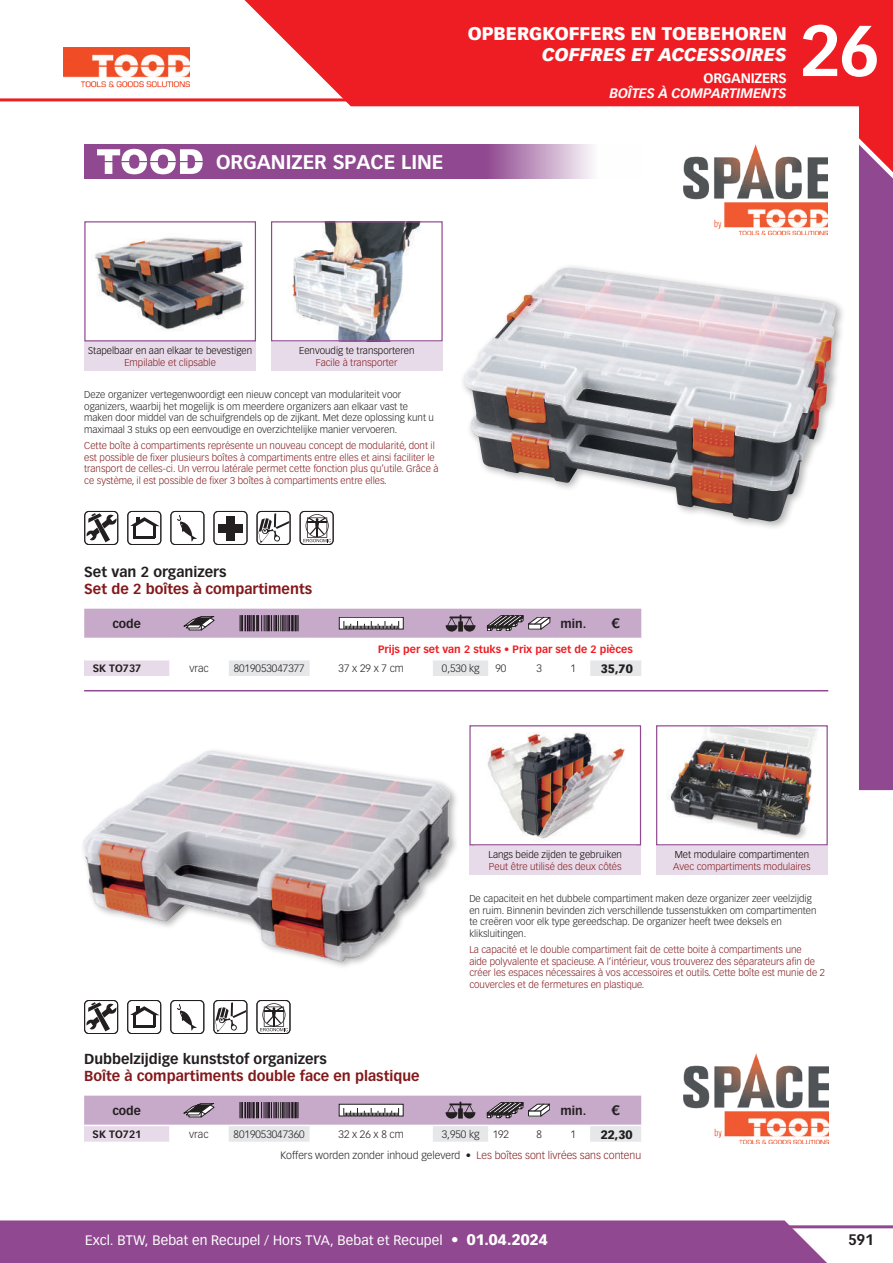
<style>
.page{position:relative;width:893px;height:1263px;background:#fff}
.page>*{position:absolute;margin:0;border:0;box-sizing:border-box;transform-origin:0 0}
.t1{font:700 70.5px "Vectora LT Std";color:#fff}
.t2{font:700 19.5px "Vectora LT Std";color:#fff}
.t3{font:900 18px "Vectora LT Std";color:#fff}
.t4{font:italic 900 18px "Vectora LT Std";color:#fff}
.t5{font:700 15px "Vectora LT Std";color:#231f20}
.t6{font:700 14.25px "Vectora LT Std";color:#83191c}
.t7{font:700 14.25px "Vectora LT Std";color:#231f20}
.t8{font:13.5px "Vectora LT Std";letter-spacing:.005em;color:#fff}
.t9{font:italic 700 13.5px "Vectora LT Std";letter-spacing:-.015em;color:#fff}
.t10{font:700 13.5px "Vectora LT Std";letter-spacing:-.015em;color:#fff}
.t11{font:700 13.5px "Vectora LT Std";color:#231f20}
.t12{font:700 12px "Vectora LT Std";color:#231f20}
.t13{font:900 12px "Vectora LT Std";color:#231f20}
.t14{font:300 10.5px "Vectora LT Std";color:#231f20}
.t15{font:700 10.5px "Vectora LT Std";color:#ee1d23}
.t16{font:700 10.5px "Vectora LT Std";color:#231f20}
.t17{font:300 9.75px/11.7px "Vectora LT Std";color:#83191c}
.t18{font:300 9.75px/11.7px "Vectora LT Std";color:#231f20}
.t19{font:300 9.75px "Vectora LT Std";color:#080302}
.t20{font:7.35px "Arial";letter-spacing:.025em;color:#231f20}
.s1{color:#83191c}
.s2{font-size:15px}
.s3{font-weight:900;font-size:15px}
</style>
<div class="page">
<svg style="left:223px;top:0;width:670px;height:106px;background:#ef363c"></svg>
<div style="left:0;top:1220px;width:848px;height:43px;background:#904990"></div>
<svg style="left:859px;top:32px;width:34px;height:758px;background:#9f437f"></svg>
<hr style="left:0;top:98px;width:893px;height:3px;background:#ee1d23">
<hr style="left:0;top:1225px;width:893px;height:3px;background:#904990">
<img style="left:64px;top:48px;width:126px;height:40px">
<svg style="left:84px;top:145px;width:508px;height:34px;background:#9c5e9c"></svg>
<svg style="left:97px;top:149px;width:106px;height:25px"></svg>
<img style="left:684px;top:1053px;width:144px;height:90px">
<hr style="left:84px;top:690px;width:744px;height:1px;background:#904990">
<svg style="left:84px;top:1000px;width:34px;height:34px"></svg>
<svg style="left:127px;top:1000px;width:34px;height:34px"></svg>
<hr style="left:134px;top:1025px;width:21px;height:2px;background:#231f20">
<svg style="left:170px;top:1000px;width:34px;height:34px"></svg>
<svg style="left:213px;top:1000px;width:34px;height:34px"></svg>
<svg style="left:256px;top:1000px;width:34px;height:34px"></svg>
<svg style="left:84px;top:511px;width:34px;height:34px"></svg>
<svg style="left:127px;top:511px;width:34px;height:34px"></svg>
<hr style="left:134px;top:536px;width:21px;height:2px;background:#231f20">
<svg style="left:170px;top:511px;width:34px;height:34px"></svg>
<svg style="left:213px;top:511px;width:34px;height:34px"></svg>
<div style="left:226px;top:516px;width:8px;height:24px;background:#231f20"></div>
<div style="left:218px;top:524px;width:24px;height:9px;background:#231f20"></div>
<svg style="left:257px;top:511px;width:34px;height:34px"></svg>
<svg style="left:300px;top:511px;width:34px;height:34px"></svg>
<div style="left:469px;top:845px;width:172px;height:30px;background:#e8dbe9"></div>
<img style="left:500px;top:732px;width:125px;height:107px">
<div style="left:469px;top:725px;width:172px;height:120px;border:1px solid #904990"></div>
<div style="left:656px;top:845px;width:172px;height:30px;background:#e8dbe9"></div>
<img style="left:668px;top:727px;width:150px;height:112px">
<div style="left:656px;top:725px;width:172px;height:120px;border:1px solid #904990"></div>
<img style="left:683px;top:145px;width:144px;height:90px">
<div style="left:460px;top:263px;width:385px;height:268px;background:#231f20;opacity:.35"></div>
<img style="left:464px;top:267px;width:372px;height:254px">
<div style="left:84px;top:341px;width:172px;height:30px;background:#e8dbe9"></div>
<img style="left:94px;top:237px;width:153px;height:94px">
<div style="left:84px;top:221px;width:172px;height:120px;border:1px solid #904990"></div>
<div style="left:271px;top:341px;width:172px;height:30px;background:#e8dbe9"></div>
<img style="left:290px;top:223px;width:131px;height:116px">
<div style="left:271px;top:221px;width:172px;height:120px;border:1px solid #904990"></div>
<img style="left:83px;top:725px;width:417px;height:242px">
<svg style="left:84px;top:1096px;width:557px;height:46px"></svg>
<div style="left:84px;top:660px;width:85px;height:17px;background:#e8dbe9"></div>
<svg style="left:169px;top:660px;width:472px;height:16px"></svg>
<hr style="left:84px;top:676px;width:85px;height:1px;background:#fff">
<svg style="left:84px;top:609px;width:557px;height:29px;background:#b89fba"></svg>
<h2 class="t2" style="left:216px;top:150px;width:229px">ORGANIZER SPACE LINE</h2>
<h3 class="t3" style="left:468px;top:22px;width:320px">OPBERGKOFFERS EN TOEBEHOREN</h3>
<h3 class="t4" style="left:542px;top:43px;width:246px">COFFRES ET ACCESSOIRES</h3>
<h3 class="t10" style="left:703px;top:70px;width:85px">ORGANIZERS</h3>
<h3 class="t9" style="left:609px;top:85px;width:179px">BOÎTES À COMPARTIMENTS</h3>
<h1 class="t1" style="left:800px;top:8px;width:82px">26</h1>
<p class="t19" style="left:299px;top:345px;width:117px">Eenvoudig te transporteren</p>
<p class="t17" style="left:316px;top:357px;width:83px">Facile à transporter</p>
<p class="t18" style="left:84px;top:389px;width:351px">Deze organizer vertegenwoordigt een nieuw concept van modulariteit voor oganizers, waarbij het mogelijk is om meerdere organizers aan elkaar vast te maken door middel van de schuifgrendels op de zijkant. Met deze oplossing kunt u maximaal 3 stuks op een eenvoudige en overzichtelijke manier vervoeren.</p>
<p class="t17" style="left:84px;top:440px;width:356px">Cette boîte à compartiments représente un nouveau concept de modularité, dont il est possible de fixer plusieurs boîtes à compartiments entre elles et ainsi faciliter le transport de celles-ci. Un verrou latérale permet cette fonction plus qu’utile. Grâce à ce système, il est possible de fixer 3 boîtes à compartiments entre elles.</p>
<p class="t19" style="left:88px;top:345px;width:165px">Stapelbaar en aan elkaar te bevestigen</p>
<p class="t17" style="left:124px;top:357px;width:93px">Empilable et clipsable</p>
<h3 class="t7" style="left:84px;top:563px;width:144px">Set van 2 organizers</h3>
<h3 class="t6" style="left:84px;top:581px;width:229px">Set de 2 boîtes à compartiments</h3>
<p class="t12" style="left:113px;top:616px;width:30px">code</p>
<p class="t12" style="left:561px;top:616px;width:27px">min.</p>
<h3 class="t11" style="left:612px;top:615px;width:9px">€</h3>
<p class="t15" style="left:378px;top:643px;width:256px">Prijs per set van 2 stuks • Prix par set de 2 pièces</p>
<p class="t16" style="left:93px;top:662px;width:50px">SK TO737</p>
<p class="t14" style="left:189px;top:662px;width:21px">vrac</p>
<p class="t14" style="left:234px;top:662px;width:72px">8019053047377</p>
<p class="t14" style="left:339px;top:662px;width:67px">37 x 29 x 7 cm</p>
<p class="t14" style="left:442px;top:662px;width:39px">0,530 kg</p>
<p class="t14" style="left:495px;top:662px;width:12px">90</p>
<p class="t14" style="left:536px;top:662px;width:7px">3</p>
<p class="t14" style="left:570px;top:662px;width:7px">1</p>
<p class="t13" style="left:601px;top:661px;width:33px">35,70</p>
<p class="t19" style="left:488px;top:849px;width:135px">Langs beide zijden te gebruiken</p>
<p class="t17" style="left:489px;top:861px;width:134px">Peut être utilisé des deux côtés</p>
<p class="t19" style="left:675px;top:849px;width:136px">Met modulaire compartimenten</p>
<p class="t17" style="left:673px;top:861px;width:139px">Avec compartiments modulaires</p>
<h3 class="t7" style="left:84px;top:1050px;width:244px">Dubbelzijdige kunststof organizers</h3>
<h3 class="t6" style="left:84px;top:1068px;width:337px">Boîte à compartiments double face en plastique</h3>
<p class="t12" style="left:112px;top:1103px;width:30px">code</p>
<p class="t18" style="left:469px;top:893px;width:349px">De capaciteit en het dubbele compartiment maken deze organizer zeer veelzijdig en ruim. Binnenin bevinden zich verschillende tussenstukken om compartimenten te creëren voor elk type gereedschap. De organizer heeft twee deksels en kliksluitingen.</p>
<p class="t17" style="left:469px;top:944px;width:357px">La capacité et le double compartiment fait de cette boite à compartiments une<br>aide polyvalente et spacieuse. A l’intérieur, vous trouverez des séparateurs afin de créer les espaces nécessaires à vos accessoires et outils. Cette boîte est munie de 2 couvercles et de fermetures en plastique.</p>
<p class="t12" style="left:560px;top:1103px;width:27px">min.</p>
<h3 class="t11" style="left:612px;top:1102px;width:9px">€</h3>
<p class="t16" style="left:93px;top:1128px;width:50px">SK TO721</p>
<p class="t14" style="left:189px;top:1128px;width:21px">vrac</p>
<p class="t14" style="left:234px;top:1128px;width:72px">8019053047360</p>
<p class="t14" style="left:339px;top:1128px;width:67px">32 x 26 x 8 cm</p>
<p class="t14" style="left:442px;top:1128px;width:69px">3,950 kg 192</p>
<p class="t14" style="left:536px;top:1128px;width:7px">8</p>
<p class="t14" style="left:570px;top:1128px;width:7px">1</p>
<p class="t13" style="left:601px;top:1127px;width:33px">22,30</p>
<p class="t20" style="left:235px;top:1129px;width:62px">5 420000 000001</p>
<p class="t14" style="left:281px;top:1149px;width:362px">Koffers worden zonder inhoud geleverd • <span class="s1">Les boîtes sont livrées sans contenu</span></p>
<h3 class="t8" style="left:85px;top:1232px;width:464px">Excl. BTW, Bebat en Recupel / Hors TVA, Bebat et Recupel <span class="s2">•</span> <span class="s3">01.04.2024</span></h3>
<h3 class="t5" style="left:848px;top:1230px;width:27px">591</h3>
</div>
